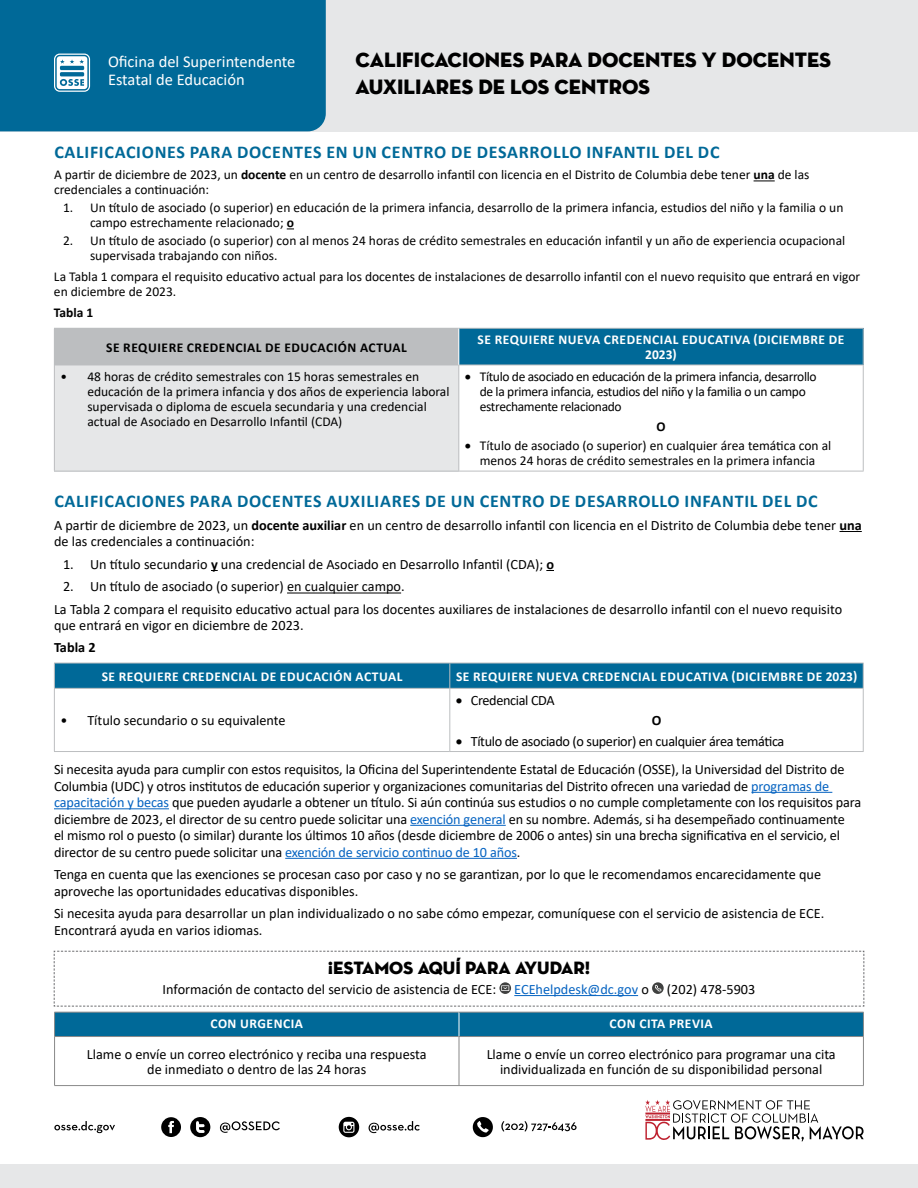
<style>
.page{position:relative;width:918px;height:1188px;background:#fff}
.page>*{position:absolute;margin:0;border:0;box-sizing:border-box;transform-origin:0 0}
.t1{font:21px/27px "Neutra Disp Titling";color:#000}
.t2{font:700 18px "Calibri";letter-spacing:.04em;color:#006998}
.t3{font:18px "Neutra Disp Titling";color:#000}
.t4{font:16.5px/18px "Calibri";color:#fff}
.t5{font:14.25px/16.5px "Calibri";letter-spacing:-.01em;color:#000}
.t6{font:14.25px "Calibri";color:#0563c1}
.t7{font:700 14.25px "Calibri";color:#000}
.t8{font:13.5px/15px "Calibri";color:#000}
.t9{font:700 13.5px/14.5px "Calibri";letter-spacing:.04em;color:#fff;text-align:center}
.t10{font:13.5px/15px "Calibri";letter-spacing:-.025em;color:#000}
.t11{font:700 13.5px "Calibri";letter-spacing:.04em;color:#000}
.s1{font-weight:700}
.s2{color:#0563c1}
.s3{color:#000}
</style>
<div class="page">
<div style="left:0;top:0;width:918px;height:131px;background:#e6e7e8"></div>
<div style="left:0;top:0;width:326px;height:131px;background:#006998"></div>
<svg style="left:161px;top:1117px;width:20px;height:20px"></svg>
<svg style="left:190px;top:1117px;width:20px;height:20px"></svg>
<svg style="left:220px;top:1121px;width:60px;height:12px"></svg>
<svg style="left:54px;top:1121px;width:61px;height:12px"></svg>
<svg style="left:473px;top:1117px;width:20px;height:20px"></svg>
<svg style="left:501px;top:1121px;width:76px;height:11px"></svg>
<svg style="left:369px;top:1121px;width:51px;height:12px"></svg>
<svg style="left:339px;top:1117px;width:20px;height:20px"></svg>
<svg style="left:645px;top:1100px;width:219px;height:41px"></svg>
<div style="left:0;top:1165px;width:918px;height:23px;background:#e6e7e8"></div>
<svg style="left:754px;top:180px;width:21px;height:1px"></svg>
<svg style="left:839px;top:531px;width:23px;height:1px"></svg>
<hr style="left:287px;top:593px;width:114px;height:1px;background:#000">
<hr style="left:751px;top:792px;width:81px;height:1px;background:#0563c1">
<hr style="left:54px;top:808px;width:115px;height:1px;background:#0563c1">
<hr style="left:410px;top:825px;width:96px;height:1px;background:#0563c1">
<hr style="left:285px;top:858px;width:232px;height:1px;background:#0563c1">
<div style="left:54px;top:328px;width:405px;height:37px;background:#bcbec0"></div>
<div style="left:459px;top:328px;width:404px;height:37px;background:#006998"></div>
<div style="left:54px;top:365px;width:405px;height:106px;background:#e6e7e8"></div>
<hr style="left:55px;top:365px;width:404px;height:1px;background:#bcbec0">
<hr style="left:459px;top:365px;width:404px;height:1px;background:#bcbec0">
<hr style="left:459px;top:365px;width:1px;height:106px;background:#bcbec0">
<hr style="left:459px;top:328px;width:405px;height:1px;background:#bcbec0">
<hr style="left:863px;top:329px;width:1px;height:36px;background:#bcbec0">
<hr style="left:54px;top:365px;width:1px;height:106px;background:#bcbec0">
<hr style="left:863px;top:365px;width:1px;height:106px;background:#bcbec0">
<hr style="left:54px;top:471px;width:405px;height:1px;background:#bcbec0">
<hr style="left:459px;top:471px;width:405px;height:1px;background:#bcbec0">
<hr style="left:459px;top:329px;width:1px;height:36px;background:#fff">
<hr style="left:54px;top:751px;width:396px;height:1px;background:#bcbec0">
<hr style="left:450px;top:751px;width:414px;height:1px;background:#bcbec0">
<svg style="left:54px;top:663px;width:810px;height:25px;background:#066c99"></svg>
<hr style="left:54px;top:688px;width:396px;height:1px;background:#bcbec0">
<hr style="left:54px;top:689px;width:1px;height:62px;background:#bcbec0">
<hr style="left:450px;top:688px;width:414px;height:1px;background:#bcbec0">
<hr style="left:449px;top:689px;width:1px;height:62px;background:#bcbec0">
<hr style="left:863px;top:689px;width:1px;height:62px;background:#bcbec0">
<hr style="left:54px;top:1037px;width:1px;height:48px;background:#898989">
<hr style="left:54px;top:1085px;width:405px;height:1px;background:#898989">
<hr style="left:459px;top:1037px;width:1px;height:48px;background:#898989">
<hr style="left:863px;top:1037px;width:1px;height:48px;background:#898989">
<hr style="left:459px;top:1085px;width:405px;height:1px;background:#898989">
<svg style="left:54px;top:1011px;width:810px;height:26px;background:#127099"></svg>
<svg style="left:53px;top:950px;width:812px;height:57px"></svg>
<p class="t4" style="left:108px;top:52px;width:189px">Oficina del Superintendente<br>Estatal de Educación</p>
<h1 class="t1" style="left:356px;top:46px;width:477px">CALIFICACIONES PARA DOCENTES Y DOCENTES<br>AUXILIARES DE LOS CENTROS</h1>
<p class="t2" style="left:54px;top:140px;width:667px">CALIFICACIONES PARA DOCENTES EN UN CENTRO DE DESARROLLO INFANTIL DEL DC</p>
<p class="t8" style="left:54px;top:167px;width:757px">A partir de diciembre de 2023, un <span class="s1">docente</span> en un centro de desarrollo infantil con licencia en el Distrito de Columbia debe tener <span class="s1">una</span> de las credenciales a continuación:</p>
<p class="t8" style="left:90px;top:200px;width:755px;text-indent:-27px">1. Un título de asociado (o superior) en educación de la primera infancia, desarrollo de la primera infancia, estudios del niño y la familia o un campo estrechamente relacionado; <span class="s1">o</span></p>
<p class="t8" style="left:90px;top:233px;width:757px;text-indent:-27px">2. Un título de asociado (o superior) con al menos 24 horas de crédito semestrales en educación infantil y un año de experiencia ocupacional supervisada trabajando con niños.</p>
<p class="t8" style="left:54px;top:269px;width:808px">La Tabla 1 compara el requisito educativo actual para los docentes de instalaciones de desarrollo infantil con el nuevo requisito que entrará en vigor en diciembre de 2023.</p>
<p class="t11" style="left:54px;top:303px;width:41px">Tabla 1</p>
<p class="t11" style="left:106px;top:338px;width:302px">SE REQUIERE CREDENCIAL DE EDUCACIÓN ACTUAL</p>
<p class="t9" style="left:478px;top:332px;width:368px">SE REQUIERE NUEVA CREDENCIAL EDUCATIVA (DICIEMBRE DE<br>2023)</p>
<p class="t8" style="left:87px;top:369px;width:364px;text-indent:-27px">• 48 horas de crédito semestrales con 15 horas semestrales en educación de la primera infancia y dos años de experiencia laboral supervisada o diploma de escuela secundaria y una credencial actual de Asociado en Desarrollo Infantil (CDA)</p>
<p class="t10" style="left:480px;top:369px;width:338px;text-indent:-15px">• Título de asociado en educación de la primera infancia, desarrollo de la primera infancia, estudios del niño y la familia o un campo estrechamente relacionado</p>
<p class="t11" style="left:656px;top:417px;width:11px">O</p>
<p class="t8" style="left:465px;top:438px;width:368px;text-align:center">• Título de asociado (o superior) en cualquier área temática con al menos 24 horas de crédito semestrales en la primera infancia</p>
<p class="t2" style="left:54px;top:489px;width:765px">CALIFICACIONES PARA DOCENTES AUXILIARES DE UN CENTRO DE DESARROLLO INFANTIL DEL DC</p>
<p class="t5" style="left:54px;top:517px;width:809px">A partir de diciembre de 2023, un <span class="s1">docente auxiliar</span> en un centro de desarrollo infantil con licencia en el Distrito de Columbia debe tener <span class="s1">una </span>de las credenciales a continuación:</p>
<p class="t5" style="left:63px;top:556px;width:493px">1. Un título secundario <span class="s1">y</span> una credencial de Asociado en Desarrollo Infantil (CDA); <span class="s1">o</span></p>
<p class="t5" style="left:54px;top:575px;width:790px;line-height:22.5px;text-indent:9px">2. Un título de asociado (o superior) en cualquier campo.<br>La Tabla 2 compara el requisito educativo actual para los docentes auxiliares de instalaciones de desarrollo infantil con el nuevo requisito</p>
<p class="t5" style="left:54px;top:617px;width:251px">que entrará en vigor en diciembre de 2023.</p>
<p class="t7" style="left:54px;top:637px;width:43px">Tabla 2</p>
<p class="t9" style="left:102px;top:669px;width:302px">SE REQUIERE CREDENCIAL DE EDUCACIÓN ACTUAL</p>
<p class="t9" style="left:456px;top:669px;width:403px">SE REQUIERE NUEVA CREDENCIAL EDUCATIVA (DICIEMBRE DE 2023)</p>
<p class="t5" style="left:60px;top:712px;width:227px">• Título secundario o su equivalente</p>
<p class="t5" style="left:456px;top:692px;width:100px">• Credencial CDA</p>
<p class="t7" style="left:652px;top:710px;width:11px">O</p>
<p class="t5" style="left:54px;top:726px;width:792px;line-height:28.7px;text-indent:402px">• Título de asociado (o superior) en cualquier área temática<br>Si necesita ayuda para cumplir con estos requisitos, la Oficina del Superintendente Estatal de Educación (OSSE), la Universidad del Distrito de</p>
<p class="t5" style="left:54px;top:777px;width:809px">Columbia (UDC) y otros institutos de educación superior y organizaciones comunitarias del Distrito ofrecen una variedad de <span class="s2">programas de capacitación y becas</span> que pueden ayudarle a obtener un título. Si aún continúa sus estudios o no cumple completamente con los requisitos para diciembre de 2023, el director de su centro puede solicitar una <span class="s2">exención general</span> en su nombre. Además, si ha desempeñado continuamente<br>el mismo rol o puesto (o similar) durante los últimos 10 años (desde diciembre de 2006 o antes) sin una brecha significativa en el servicio, el director de su centro puede solicitar una <span class="s2">exención de servicio continuo de 10 años</span>.</p>
<p class="t5" style="left:54px;top:866px;width:769px">Tenga en cuenta que las exenciones se procesan caso por caso y no se garantizan, por lo que le recomendamos encarecidamente que aproveche las oportunidades educativas disponibles.</p>
<p class="t5" style="left:54px;top:905px;width:772px">Si necesita ayuda para desarrollar un plan individualizado o no sabe cómo empezar, comuníquese con el servicio de asistencia de ECE.<br>Encontrará ayuda en varios idiomas.</p>
<p class="t3" style="left:328px;top:956px;width:264px">¡ESTAMOS AQUÍ PARA AYUDAR!</p>
<p class="t5" style="left:163px;top:981px;width:335px">Información de contacto del servicio de asistencia de ECE:</p>
<p class="t6" style="left:514px;top:979px;width:136px">ECEhelpdesk@dc.gov <span class="s3">o</span></p>
<p class="t5" style="left:667px;top:981px;width:90px">(202) 478-5903</p>
<p class="t9" style="left:210px;top:1016px;width:94px">CON URGENCIA</p>
<p class="t9" style="left:610px;top:1016px;width:105px">CON CITA PREVIA</p>
<p class="t5" style="left:87px;top:1046px;width:341px;line-height:15.8px;text-align:center">Llame o envíe un correo electrónico y reciba una respuesta de inmediato o dentro de las 24 horas</p>
<p class="t5" style="left:487px;top:1046px;width:351px;line-height:15.8px;text-align:center">Llame o envíe un correo electrónico para programar una cita individualizada en función de su disponibilidad personal</p>
</div>
